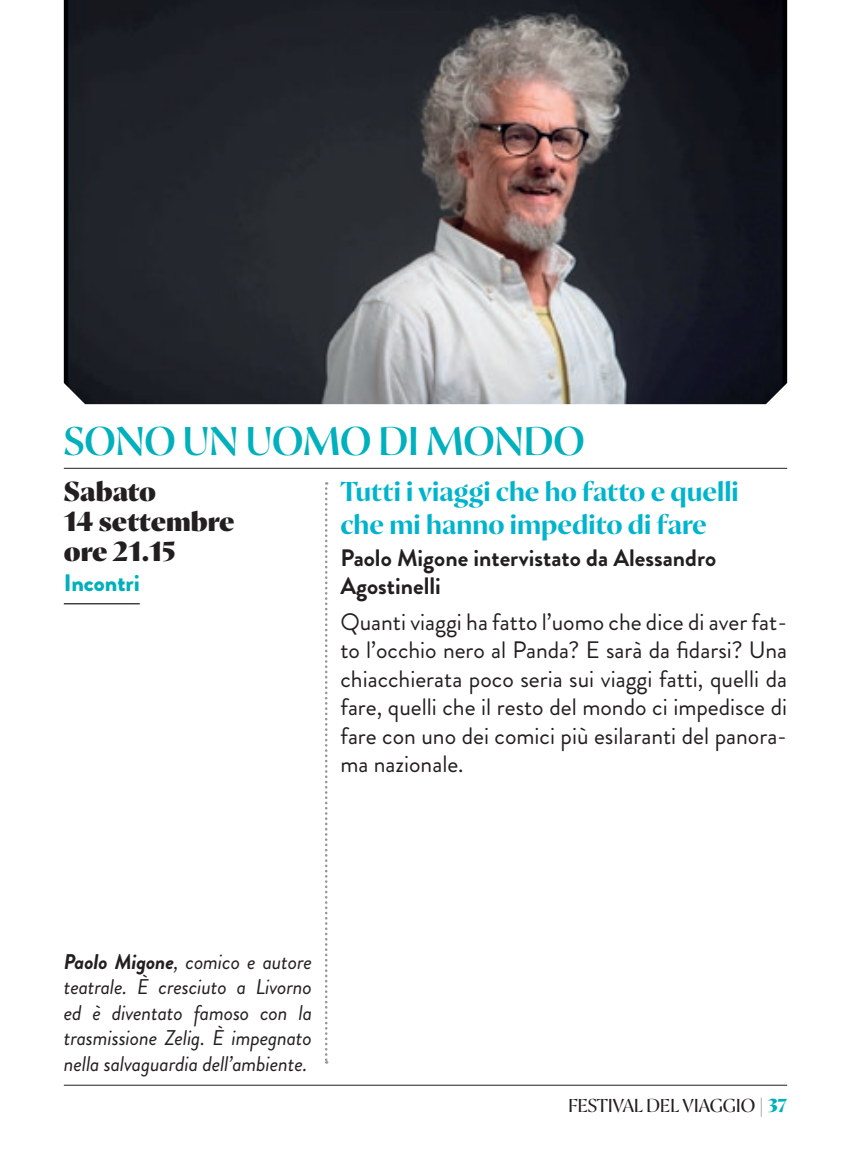
<style>
.page{position:relative;width:851px;height:1170px;background:#fff}
.page>*{position:absolute;margin:0;border:0;box-sizing:border-box;transform-origin:0 0}
.t1{font:600 40px "Proza Display";letter-spacing:-.01em;color:#00b0bc}
.t2{font:700 27.5px/33px "Proza Display";color:#00b4cd}
.t3{font:900 27.5px/30.2px "Proza Display";color:#231f20}
.t4{font:23.75px/28.5px "Brandon Grotesque";color:#231f20;text-align:justify}
.t5{font:700 23.75px/28.5px "Brandon Grotesque";color:#231f20}
.t6{font:900 23.75px "Brandon Grotesque";color:#00b0bc}
.t7{font:italic 21.25px/25.5px "Brandon Grotesque";letter-spacing:-.01em;color:#231f20;text-align:justify}
.t8{font:18.75px "Proza Display";color:#231f20}
.t9{font:900 18.75px "Proza Display";color:#00b0bc}
.s1{font-weight:700}
.s2{font-weight:400;color:#231f20}
</style>
<div class="page">
<hr style="left:64px;top:1084px;width:723px;height:1px;background:#231f20">
<hr style="left:64px;top:603px;width:76px;height:1px;background:#231f20">
<hr style="left:64px;top:468px;width:723px;height:1px;background:#231f20">
<svg style="left:325px;top:482px;width:2px;height:581px"></svg>
<img style="left:64px;top:0;width:723px;height:404px">
<h1 class="t1" style="left:64px;top:418px;width:29px">SONO</h1>
<h1 class="t1" style="left:182px;top:418px;width:312px">UN UOMO DI MONDO</h1>
<p class="t3" style="left:64px;top:476px;width:172px">Sabato<br>14 settembre ore 21.15</p>
<p class="t6" style="left:64px;top:565px;width:77px">I ncontri</p>
<p class="t2" style="left:340px;top:475px;width:400px">Tutti i viaggi che ho fatto e quelli che mi hanno impedito di fare</p>
<p class="t5" style="left:340px;top:543px;width:377px">Paolo Migone intervistato da Alessandro<br>Agostinelli</p>
<p class="t4" style="left:340px;top:607px;width:448px">Quanti viaggi ha fatto l’uomo che dice di aver fat&shy;to l’occhio nero al Panda? E sarà da fidarsi? Una chiacchierata poco seria sui viaggi fatti, quelli da fare, quelli che il resto del mondo ci impedisce di fare con uno dei comici più esilaranti del panora&shy;ma nazionale.</p>
<p class="t7" style="left:64px;top:948px;width:250px"><span class="s1">Paolo Migone</span>, comico e autore teatrale. È cresciuto a Livorno ed è diventato famoso con la trasmissione Zelig. È impegnato nella salvaguardia dell’ambiente.</p>
<p class="t8" style="left:568px;top:1094px;width:40px">FESTIVAL</p>
<p class="t8" style="left:646px;top:1094px;width:12px">DEL</p>
<p class="t8" style="left:682px;top:1094px;width:23px">VIAGGIO</p>
<p class="t9" style="left:758px;top:1093px;width:30px"><span class="s2">|</span> 37</p>
</div>
